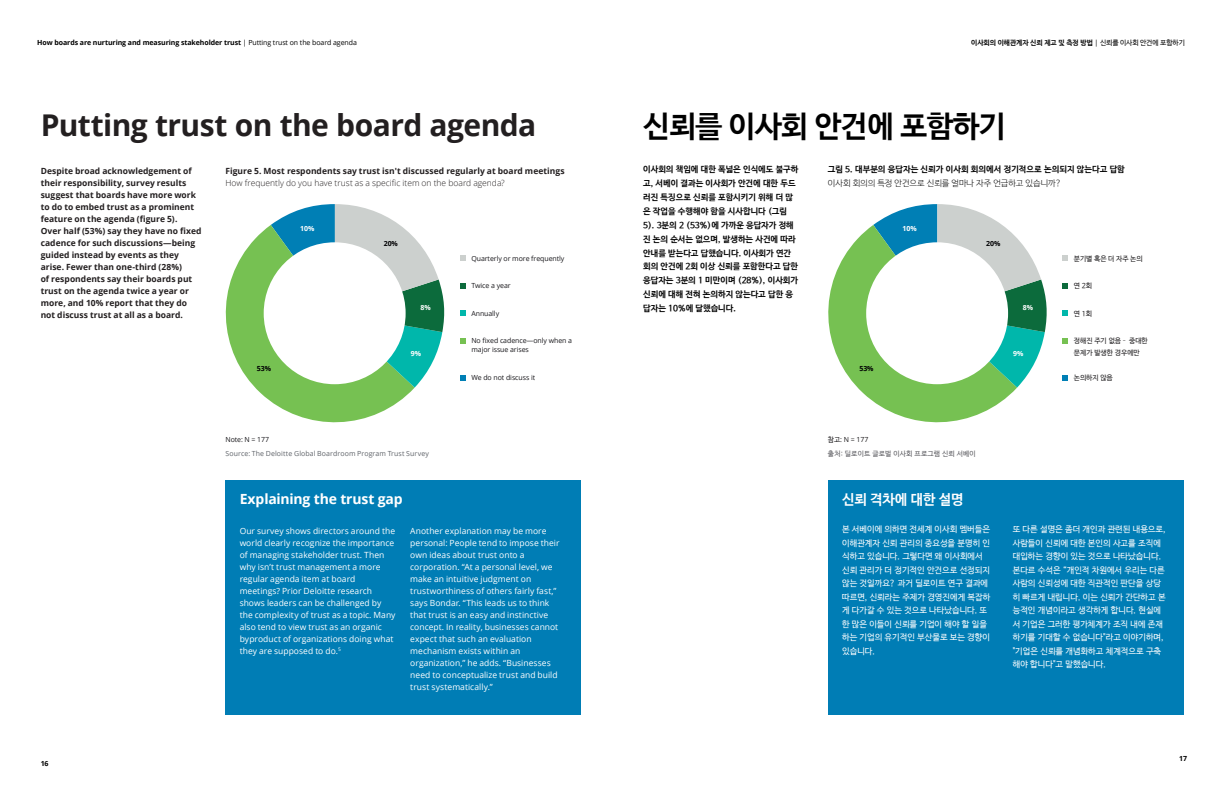
<style>
.page{position:relative;width:1224px;height:792px;background:#fff}
.page>*{position:absolute;margin:0;border:0;box-sizing:border-box;transform-origin:0 0}
.t1{font:700 30px "Open Sans";letter-spacing:-.02em;color:#231f20}
.t2{font:700 30px "Nanum Barun Gothic";letter-spacing:-.02em;color:#000}
.t3{font:700 14px "Open Sans";letter-spacing:-.015em;color:#fff}
.t4{font:700 14px "Nanum Barun Gothic";letter-spacing:-.01em;color:#fff}
.t5{font:8.5px/12px "Open Sans";letter-spacing:.005em;color:#fff}
.t6{font:700 8.5px/12px "Open Sans";letter-spacing:.005em;color:#231f20}
.t7{font:8.5px/13.5px "Nanum Barun Gothic";letter-spacing:.005em;color:#fff}
.t8{font:700 8.5px/13.9px "Nanum Barun Gothic";color:#000}
.t9{font:300 8.5px "Open Sans";letter-spacing:.005em;color:#231f20}
.t10{font:300 8.5px "Nanum Barun Gothic";letter-spacing:-.005em;color:#000}
.t11{font:7px/9px "Open Sans";letter-spacing:-.01em;color:#19181c}
.t12{font:700 7px "Open Sans";letter-spacing:-.01em;color:#000}
.t13{font:7px "Open Sans";letter-spacing:.01em;color:#5f6369}
.t14{font:7px/11.1px "Nanum Barun Gothic";color:#1b191b}
.t15{font:700 7px "Nanum Barun Gothic";letter-spacing:-.01em;color:#000}
.t16{font:7px "Nanum Barun Gothic";letter-spacing:.02em;color:#5a5a5f}
.t17{font:700 7px "Open Sans";color:#fff}
.t18{font:700 7px "Open Sans";letter-spacing:-.01em;color:#000002}
.t19{font:7px "Open Sans";color:#1b191b}
.s1{font-weight:400}
.s2{font-family:"Open Sans";font-weight:400}
.s3{font-family:"Nanum Barun Gothic"}
</style>
<div class="page">
<svg style="left:460px;top:255px;width:6px;height:6px"></svg>
<svg style="left:460px;top:283px;width:6px;height:6px"></svg>
<svg style="left:460px;top:311px;width:6px;height:5px"></svg>
<svg style="left:460px;top:338px;width:6px;height:6px"></svg>
<svg style="left:460px;top:375px;width:6px;height:5px"></svg>
<svg style="left:226px;top:225px;width:188px;height:198px;fill:#76c152"></svg>
<svg style="left:271px;top:204px;width:174px;height:184px"></svg>
<div style="left:264px;top:242px;width:142px;height:142px;background:#fff;border-radius:50%"></div>
<div style="left:226px;top:480px;width:355px;height:234px;background:#007db5"></div>
<svg style="left:1063px;top:255px;width:5px;height:6px"></svg>
<svg style="left:1063px;top:283px;width:5px;height:6px"></svg>
<svg style="left:1063px;top:311px;width:5px;height:5px"></svg>
<svg style="left:1063px;top:338px;width:5px;height:6px"></svg>
<svg style="left:1063px;top:375px;width:5px;height:5px"></svg>
<svg style="left:828px;top:225px;width:189px;height:198px;fill:#76c152"></svg>
<svg style="left:873px;top:204px;width:174px;height:184px"></svg>
<div style="left:866px;top:242px;width:142px;height:142px;background:#fff;border-radius:50%"></div>
<div style="left:828px;top:480px;width:355px;height:234px;background:#007db5"></div>
<p class="t12" style="left:37px;top:37px;width:321px">How boards are nurturing and measuring stakeholder trust <span class="s1">| Putting trust on the board agenda</span></p>
<p class="t15" style="left:971px;top:39px;width:215px">이사회의 이해관계자 신뢰 제고 및 측정 방법 <span class="s2">|</span> <span class="s1">신뢰를 이사회 안건에 포함하기</span></p>
<h1 class="t1" style="left:41px;top:104px;width:497px">Putting trust on the board agenda</h1>
<p class="t6" style="left:41px;top:165px;width:162px">Despite broad acknowledgement of their responsibility, survey results suggest that boards have more work to do to embed trust as a prominent feature on the agenda (figure 5).<br>Over half (53%) say they have no fixed cadence for such discussions—being guided instead by events as they arise. Fewer than one-third (28%)<br>of respondents say their boards put trust on the agenda twice a year or more, and 10% report that they do not discuss trust at all as a board.</p>
<p class="t6" style="left:225px;top:165px;width:341px">Figure 5. Most respondents say trust isn't discussed regularly at board meetings</p>
<p class="t9" style="left:225px;top:177px;width:281px">How frequently do you have trust as a specific item on the board agenda?</p>
<p class="t17" style="left:300px;top:225px;width:16px">10%</p>
<p class="t18" style="left:384px;top:239px;width:16px">20%</p>
<p class="t11" style="left:471px;top:254px;width:94px">Quarterly or more frequently</p>
<p class="t11" style="left:471px;top:282px;width:41px">Twice a year</p>
<p class="t11" style="left:471px;top:310px;width:29px">Annually</p>
<p class="t11" style="left:471px;top:336px;width:102px">No fixed cadence—only when a major issue arises</p>
<p class="t11" style="left:471px;top:373px;width:65px">We do not discuss it</p>
<p class="t17" style="left:420px;top:304px;width:12px">8%</p>
<p class="t17" style="left:411px;top:349px;width:12px">9%</p>
<p class="t18" style="left:257px;top:364px;width:16px">53%</p>
<h1 class="t2" style="left:643px;top:111px;width:364px">신뢰를 이사회 안건에 포함하기</h1>
<p class="t8" style="left:643px;top:163px;width:157px">이사회의 책임에 대한 폭넓은 인식에도 불구하 고, 서베이 결과는 이사회가 안건에 대한 두드 러진 특징으로 신뢰를 포함시키기 위해 더 많 은 작업을 수행해야 함을 시사합니다 (그림<br>5). 3분의 2 (53%)에 가까운 응답자가 정해 진 논의 순서는 없으며, 발생하는 사건에 따라 안내를 받는다고 답했습니다. 이사회가 연간 회의 안건에 2회 이상 신뢰를 포함한다고 답한 응답자는 3분의 1 미만이며 (28%), 이사회가 신뢰에 대해 전혀 논의하지 않는다고 답한 응 답자는 10%에 달했습니다.</p>
<p class="t8" style="left:828px;top:163px;width:299px">그림 5. 대부분의 응답자는 신뢰가 이사회 회의에서 정기적으로 논의되지 않는다고 답함</p>
<p class="t10" style="left:828px;top:179px;width:235px">이사회 회의의 특정 안건으로 신뢰를 얼마나 자주 언급하고 있습니까?</p>
<p class="t17" style="left:903px;top:225px;width:16px">10%</p>
<p class="t18" style="left:986px;top:239px;width:16px">20%</p>
<p class="t14" style="left:1074px;top:253px;width:70px">분기별 혹은 더 자주 논의</p>
<p class="t14" style="left:1074px;top:281px;width:20px">연 2회</p>
<p class="t17" style="left:1023px;top:304px;width:12px">8%</p>
<p class="t14" style="left:1074px;top:308px;width:20px">연 1회</p>
<p class="t18" style="left:859px;top:364px;width:16px">53%</p>
<p class="t17" style="left:1013px;top:349px;width:12px">9%</p>
<p class="t14" style="left:1074px;top:336px;width:76px">정해진 주기 없음– 중대한 문제가 발생한 경우에만</p>
<p class="t14" style="left:1074px;top:373px;width:40px">논의하지 않음</p>
<p class="t11" style="left:226px;top:436px;width:45px">Note: N = 177</p>
<p class="t19" style="left:828px;top:436px;width:42px"><span class="s3">참고</span>: N = 177</p>
<p class="t13" style="left:226px;top:449px;width:205px">Source: The Deloitte Global Boardroom Program Trust Survey</p>
<p class="t16" style="left:828px;top:450px;width:149px">출처: 딜로이트 글로벌 이사회 프로그램 신뢰 서베이</p>
<h2 class="t3" style="left:240px;top:489px;width:165px">Explaining the trust gap</h2>
<p class="t5" style="left:240px;top:525px;width:157px">Our survey shows directors around the world clearly recognize the importance of managing stakeholder trust. Then why isn’t trust management a more regular agenda item at board meetings? Prior Deloitte research shows leaders can be challenged by the complexity of trust as a topic. Many also tend to view trust as an organic byproduct of organizations doing what they are supposed to do.<sup>5</sup></p>
<p class="t5" style="left:410px;top:525px;width:151px">Another explanation may be more personal: People tend to impose their own ideas about trust onto a corporation. “At a personal level, we make an intuitive judgment on trustworthiness of others fairly fast,” says Bondar. “This leads us to think that trust is an easy and instinctive concept. In reality, businesses cannot expect that such an evaluation mechanism exists within an organization,” he adds. “Businesses need to conceptualize trust and build trust systematically.”</p>
<h2 class="t4" style="left:842px;top:492px;width:123px">신뢰 격차에 대한 설명</h2>
<p class="t7" style="left:842px;top:523px;width:150px">본 서베이에 의하면 전세계 이사회 멤버들은 이해관계자 신뢰 관리의 중요성을 분명히 인 식하고 있습니다. 그렇다면 왜 이사회에서 신뢰 관리가 더 정기적인 안건으로 선정되지 않는 것일까요? 과거 딜로이트 연구 결과에 따르면, 신뢰라는 주제가 경영진에게 복잡하 게 다가갈 수 있는 것으로 나타났습니다. 또 한 많은 이들이 신뢰를 기업이 해야 할 일을 하는 기업의 유기적인 부산물로 보는 경향이 있습니다.</p>
<p class="t7" style="left:1013px;top:523px;width:154px">또 다른 설명은 좀더 개인과 관련된 내용으로, 사람들이 신뢰에 대한 본인의 사고를 조직에 대입하는 경향이 있는 것으로 나타났습니다. 본다르 수석은 “개인적 차원에서 우리는 다른 사람의 신뢰성에 대한 직관적인 판단을 상당 히 빠르게 내립니다. 이는 신뢰가 간단하고 본 능적인 개념이라고 생각하게 합니다. 현실에 서 기업은 그러한 평가체계가 조직 내에 존재 하기를 기대할 수 없습니다"라고 이야기하며, "기업은 신뢰를 개념화하고 체계적으로 구축 해야 합니다"고 말했습니다.</p>
<p class="t12" style="left:41px;top:758px;width:9px">16</p>
<p class="t12" style="left:1179px;top:753px;width:9px">17</p>
</div>
